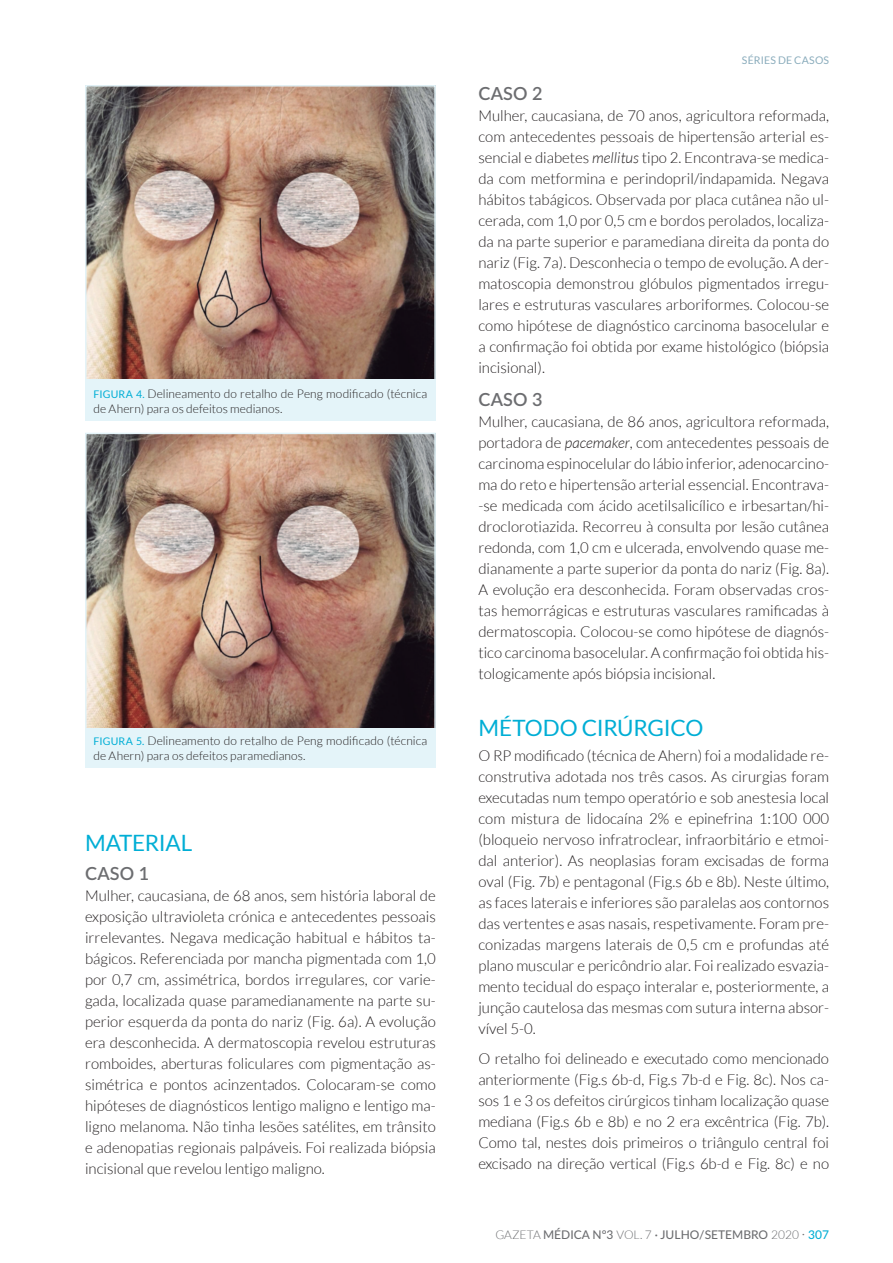
<style>
.page{position:relative;width:893px;height:1263px;background:#fff}
.page>*{position:absolute;margin:0;border:0;box-sizing:border-box;transform-origin:0 0}
.t1{font:22.5px "Lato";letter-spacing:-.01em;color:#00aed5}
.t2{font:600 18px "Lato";letter-spacing:.015em;color:#6c6d70}
.t3{font:300 15px/21px "Lato";color:#231f20;text-align:justify}
.t4{font:300 12px/14.4px "Lato";letter-spacing:.005em;color:#231f20}
.t5{font:500 12px "Lato";color:#6c6d70}
.t6{font:10.5px "Lato";letter-spacing:.02em;color:#8aacbc}
.s1{font-weight:400;font-size:10.5px;color:#00aed5}
.s2{font-style:italic}
.s3{font-weight:300}
.s4{font-weight:300;font-size:15px}
.s5{color:#00aed5}
</style>
<div class="page">
<img style="left:88px;top:88px;width:345px;height:292px">
<div style="left:85px;top:85px;width:351px;height:299px;border:2px solid #e4f4f9"></div>
<div style="left:85px;top:380px;width:351px;height:41px;background:#e4f4f9"></div>
<img style="left:88px;top:436px;width:345px;height:291px">
<div style="left:85px;top:433px;width:351px;height:299px;border:2px solid #e4f4f9"></div>
<div style="left:85px;top:727px;width:351px;height:40px;background:#e4f4f9"></div>
<p class="t4" style="left:94px;top:387px;width:335px"><span class="s1">FIGURA 4.</span> Delineamento do retalho de Peng modificado (técnica de Ahern) para os defeitos medianos.</p>
<p class="t4" style="left:94px;top:734px;width:335px"><span class="s1">FIGURA 5.</span> Delineamento do retalho de Peng modificado (técnica de Ahern) para os defeitos paramedianos.</p>
<h1 class="t1" style="left:85px;top:830px;width:109px">MATERIAL</h1>
<p class="t2" style="left:85px;top:860px;width:66px">CASO 1</p>
<p class="t3" style="left:85px;top:885px;width:352px">Mulher, caucasiana, de 68 anos, sem história laboral de exposição ultravioleta crónica e antecedentes pessoais irrelevantes. Negava medicação habitual e hábitos ta&shy;bágicos. Referenciada por mancha pigmentada com 1,0 por 0,7 cm, assimétrica, bordos irregulares, cor varie&shy;gada, localizada quase paramedianamente na parte su&shy;perior esquerda da ponta do nariz (Fig. 6a). A evolução era desconhecida. A dermatoscopia revelou estruturas romboides, aberturas foliculares com pigmentação as&shy;simétrica e pontos acinzentados. Colocaram-se como hipóteses de diagnósticos lentigo maligno e lentigo ma&shy;ligno melanoma. Não tinha lesões satélites, em trânsito e adenopatias regionais palpáveis. Foi realizada biópsia incisional que revelou lentigo maligno.</p>
<p class="t6" style="left:742px;top:54px;width:89px">SÉRIES DE CASOS</p>
<p class="t2" style="left:478px;top:80px;width:66px">CASO 2</p>
<p class="t3" style="left:478px;top:105px;width:352px">Mulher, caucasiana, de 70 anos, agricultora reformada, com antecedentes pessoais de hipertensão arterial es&shy;sencial e diabetes <span class="s2">mellitus</span> tipo 2. Encontrava-se medica&shy;da com metformina e perindopril/indapamida. Negava hábitos tabágicos. Observada por placa cutânea não ul&shy;cerada, com 1,0 por 0,5 cm e bordos perolados, localiza&shy;da na parte superior e paramediana direita da ponta do nariz (Fig. 7a). Desconhecia o tempo de evolução. A der&shy;matoscopia demonstrou glóbulos pigmentados irregu&shy;lares e estruturas vasculares arboriformes. Colocou-se como hipótese de diagnóstico carcinoma basocelular e a confirmação foi obtida por exame histológico (biópsia incisional).</p>
<p class="t2" style="left:478px;top:387px;width:66px">CASO 3</p>
<p class="t3" style="left:478px;top:411px;width:352px">Mulher, caucasiana, de 86 anos, agricultora reformada, portadora de <span class="s2">pacemaker</span>, com antecedentes pessoais de carcinoma espinocelular do lábio inferior, adenocarcino&shy;ma do reto e hipertensão arterial essencial. Encontrava--se medicada com ácido acetilsalicílico e irbesartan/hi&shy;droclorotiazida. Recorreu à consulta por lesão cutânea redonda, com 1,0 cm e ulcerada, envolvendo quase me&shy;dianamente a parte superior da ponta do nariz (Fig. 8a).<br>A evolução era desconhecida. Foram observadas cros&shy;tas hemorrágicas e estruturas vasculares ramificadas à dermatoscopia. Colocou-se como hipótese de diagnós&shy;tico carcinoma basocelular. A confirmação foi obtida his&shy;tologicamente após biópsia incisional.</p>
<h1 class="t1" style="left:478px;top:715px;width:226px">MÉTODO CIRÚRGICO</h1>
<p class="t3" style="left:478px;top:745px;width:352px">O RP modificado (técnica de Ahern) foi a modalidade re&shy;construtiva adotada nos três casos. As cirurgias foram executadas num tempo operatório e sob anestesia local com mistura de lidocaína 2% e epinefrina 1:100 000 (bloqueio nervoso infratroclear, infraorbitário e etmoi&shy;dal anterior). As neoplasias foram excisadas de forma oval (Fig. 7b) e pentagonal (Fig.s 6b e 8b). Neste último, as faces laterais e inferiores são paralelas aos contornos das vertentes e asas nasais, respetivamente. Foram pre&shy;conizadas margens laterais de 0,5 cm e profundas até plano muscular e pericôndrio alar. Foi realizado esvazia&shy;mento tecidual do espaço interalar e, posteriormente, a junção cautelosa das mesmas com sutura interna absor&shy;vível 5-0.</p>
<p class="t3" style="left:478px;top:1048px;width:352px">O retalho foi delineado e executado como mencionado anteriormente (Fig.s 6b-d, Fig.s 7b-d e Fig. 8c). Nos ca&shy;sos 1 e 3 os defeitos cirúrgicos tinham localização quase mediana (Fig.s 6b e 8b) e no 2 era excêntrica (Fig. 7b).<br>Como tal, nestes dois primeiros o triângulo central foi excisado na direção vertical (Fig.s 6b-d e Fig. 8c) e no</p>
<p class="t5" style="left:495px;top:1226px;width:335px"><span class="s3">GAZETA</span> MÉDICA Nº3 <span class="s3">VOL. 7</span> · JULHO/SETEMBRO <span class="s3">2020</span> <span class="s4">·</span> <span class="s5">307</span></p>
</div>
